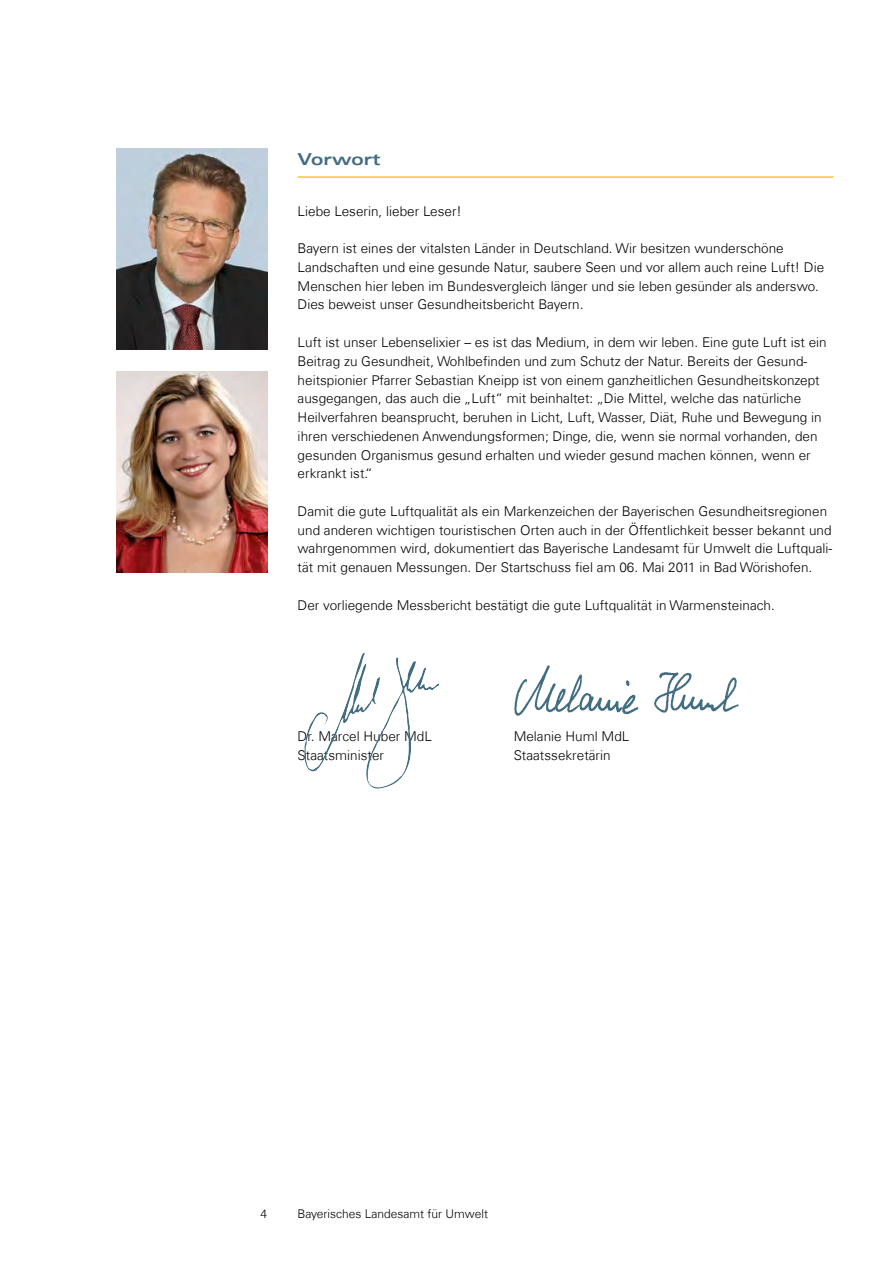
<style>
.page{position:relative;width:893px;height:1263px;background:#fff}
.page>*{position:absolute;margin:0;border:0;box-sizing:border-box;transform-origin:0 0}
.HL_2{font:16.5px "Univers Com 63 Bold Ext";letter-spacing:.005em;color:#426d81}
.Fließ{font:300 13.5px/18.8px "Univers Com 45";color:#000}
.t1{font:300 12px "Univers Com 45";color:#000}
</style>
<div class="page">
<hr style="left:298px;top:176px;width:535px;height:2px;background:#f8b000">
<img style="left:117px;top:372px;width:151px;height:200px">
<img style="left:116px;top:149px;width:152px;height:200px">
<img style="left:514px;top:665px;width:225px;height:51px">
<img style="left:304px;top:653px;width:135px;height:136px">
<h2 class="HL_2" style="left:298px;top:150px;width:85px">Vorwort</h2>
<p class="Fließ" style="left:298px;top:202px;width:166px">Liebe Leserin, lieber Leser!</p>
<p class="Fließ" style="left:298px;top:239px;width:528px">Bayern ist eines der vitalsten Länder in Deutschland. Wir besitzen wunderschöne Landschaften und eine gesunde Natur, saubere Seen und vor allem auch reine Luft! Die Menschen hier leben im Bundesvergleich länger und sie leben gesünder als anderswo.<br>Dies beweist unser Gesundheitsbericht Bayern.</p>
<p class="Fließ" style="left:298px;top:333px;width:531px">Luft ist unser Lebenselixier – es ist das Medium, in dem wir leben. Eine gute Luft ist ein Beitrag zu Gesundheit, Wohlbefinden und zum Schutz der Natur. Bereits der Gesund&shy;heitspionier Pfarrer Sebastian Kneipp ist von einem ganzheitlichen Gesundheitskonzept ausgegangen, das auch die „Luft“ mit beinhaltet: „Die Mittel, welche das natürliche Heilverfahren beansprucht, beruhen in Licht, Luft, Wasser, Diät, Ruhe und Bewegung in ihren verschiedenen Anwendungsformen; Dinge, die, wenn sie normal vorhanden, den gesunden Organismus gesund erhalten und wieder gesund machen können, wenn er erkrankt ist.“</p>
<p class="Fließ" style="left:298px;top:502px;width:536px">Damit die gute Luftqualität als ein Markenzeichen der Bayerischen Gesundheitsregionen und anderen wichtigen touristischen Orten auch in der Öffentlichkeit besser bekannt und wahrgenommen wird, dokumentiert das Bayerische Landesamt für Umwelt die Luftquali&shy;tät mit genauen Messungen. Der Startschuss fiel am 06. Mai 2011 in Bad Wörishofen.</p>
<p class="Fließ" style="left:298px;top:595px;width:479px">Der vorliegende Messbericht bestätigt die gute Luftqualität in Warmensteinach.</p>
<p class="Fließ" style="left:298px;top:727px;width:136px">Dr. Marcel Huber MdL</p>
<p class="Fließ" style="left:514px;top:727px;width:117px">Melanie Huml MdL</p>
<p class="Fließ" style="left:298px;top:745px;width:88px">Staatsminister</p>
<p class="Fließ" style="left:514px;top:745px;width:98px">Staatssekretärin</p>
<p class="t1" style="left:260px;top:1207px;width:8px">4</p>
<p class="t1" style="left:298px;top:1207px;width:192px">Bayerisches Landesamt für Umwelt</p>
</div>
